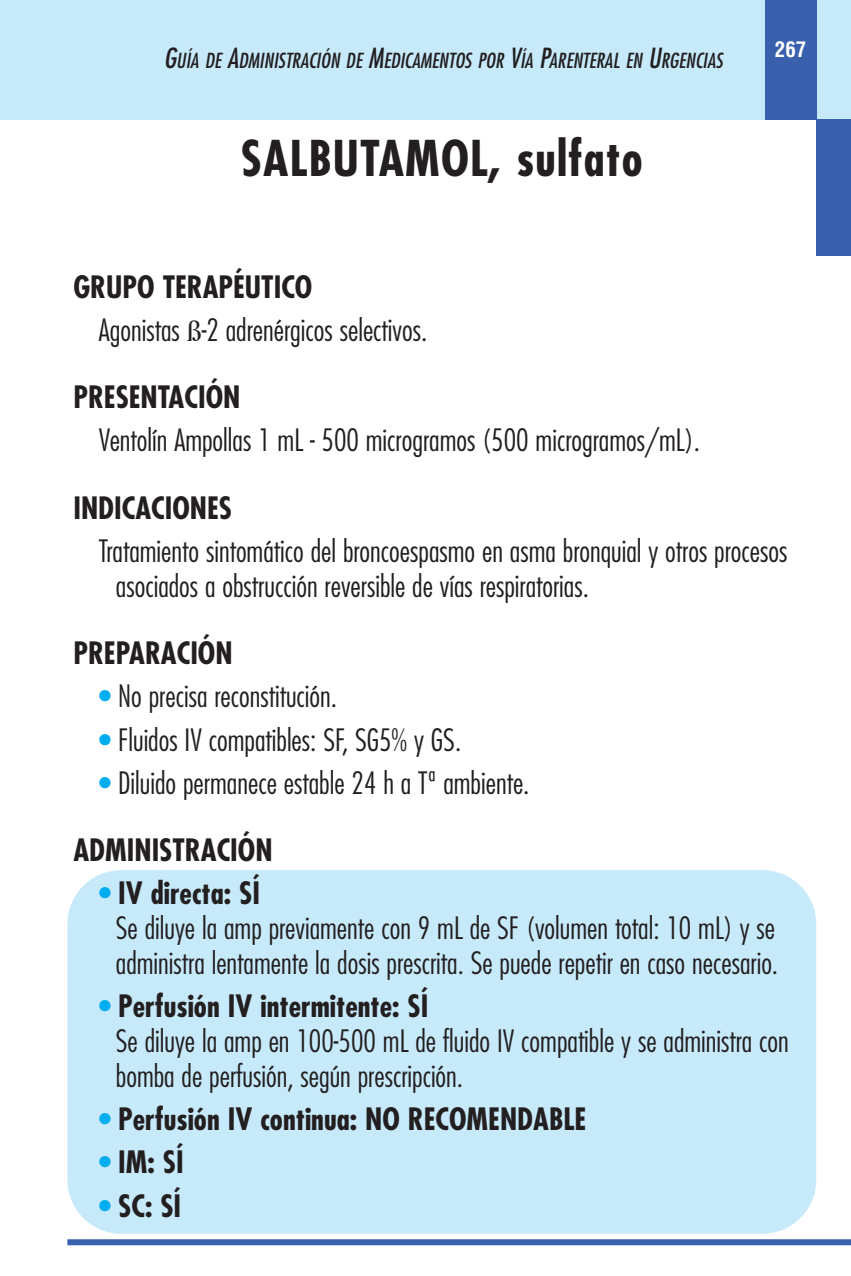
<style>
.page{position:relative;width:851px;height:1276px;background:#fff}
.page>*{position:absolute;margin:0;border:0;box-sizing:border-box;transform-origin:0 0}
.t1{font:700 condensed 48px "Futura";letter-spacing:.025em;color:#231f20}
.t2{font:300 condensed 30px/34.8px "Futura";color:#231f20}
.t3{font:700 condensed 30px "Futura";color:#231f20}
.t4{font:700 condensed 21px "Helvetica";color:#fff}
.t5{font:italic condensed 20.4px "Futura";color:#231f20}
.s1{font-size:27px}
.s2{font-weight:700}
.s3{font-family:"Times";font-weight:400;font-stretch:normal}
.s4{color:#00adef}
.s5{font-weight:300;color:#00adef}
</style>
<div class="page">
<div style="left:67px;top:870px;width:749px;height:363px;background:#c7eafb;border-radius:54px"></div>
<div style="left:0;top:0;width:850px;height:119px;background:#c7eafb"></div>
<div style="left:765px;top:0;width:51px;height:119px;background:#3960ad"></div>
<div style="left:67px;top:1239px;width:783px;height:6px;background:#3960ad"></div>
<div style="left:816px;top:119px;width:34px;height:136px;background:#3960ad"></div>
<p class="t5" style="left:164px;top:51px;width:560px"><span class="s1">G</span>UÍA DE <span class="s1">A</span>DMINISTRACIÓN DE <span class="s1">M</span>EDICAMENTOS POR <span class="s1">V</span>ÍA <span class="s1">P</span>ARENTERAL EN <span class="s1">U</span>RGENCIAS</p>
<h1 class="t1" style="left:241px;top:137px;width:403px">SALBUTAMOL, sulfato</h1>
<p class="t4" style="left:774px;top:41px;width:33px">267</p>
<p class="t2" style="left:99px;top:267px;width:330px;line-height:43.2px;text-indent:-26px"><span class="s2">GRUPO TERAPÉUTICO<br></span>Agonistas <span class="s3">ß</span>-2 adrenérgicos selectivos.</p>
<p class="t3" style="left:73px;top:384px;width:168px">PRESENTACIÓN</p>
<p class="t2" style="left:99px;top:425px;width:602px">Ventolín Ampollas 1 mL - 500 microgramos (500 microgramos/mL).</p>
<p class="t3" style="left:73px;top:494px;width:160px">INDICACIONES</p>
<p class="t2" style="left:116px;top:535px;width:673px;text-indent:-17px">Tratamiento sintomático del broncoespasmo en asma bronquial y otros procesos asociados a obstrucción reversible de vías respiratorias.</p>
<p class="t3" style="left:73px;top:639px;width:161px">PREPARACIÓN</p>
<p class="t2" style="left:99px;top:681px;width:240px"><span class="s4">•</span> No precisa reconstitución.</p>
<p class="t2" style="left:99px;top:724px;width:364px"><span class="s4">•</span> Fluidos IV compatibles: SF, SG5% y GS.</p>
<p class="t2" style="left:99px;top:767px;width:432px"><span class="s4">•</span> Diluido permanece estable 24 h a Tª ambiente.</p>
<p class="t3" style="left:73px;top:836px;width:201px">ADMINISTRACIÓN</p>
<p class="t2" style="left:116px;top:878px;width:663px;text-indent:-17px"><span class="s4">•</span> <span class="s2">IV directa: SÍ<br></span>Se diluye la amp previamente con 9 mL de SF (volumen total: 10 mL) y se administra lentamente la dosis prescrita. Se puede repetir en caso necesario.</p>
<p class="t2" style="left:116px;top:990px;width:674px;text-indent:-17px"><span class="s4">•</span> <span class="s2">Perfusión IV intermitente: SÍ<br></span>Se diluye la amp en 100-500 mL de fluido IV compatible y se administra con bomba de perfusión, según prescripción.</p>
<p class="t3" style="left:99px;top:1106px;width:489px"><span class="s5">•</span> Perfusión IV continua: NO RECOMENDABLE</p>
<p class="t3" style="left:99px;top:1149px;width:86px"><span class="s5">•</span> IM: SÍ</p>
<p class="t3" style="left:99px;top:1192px;width:84px"><span class="s5">•</span> SC: SÍ</p>
</div>
